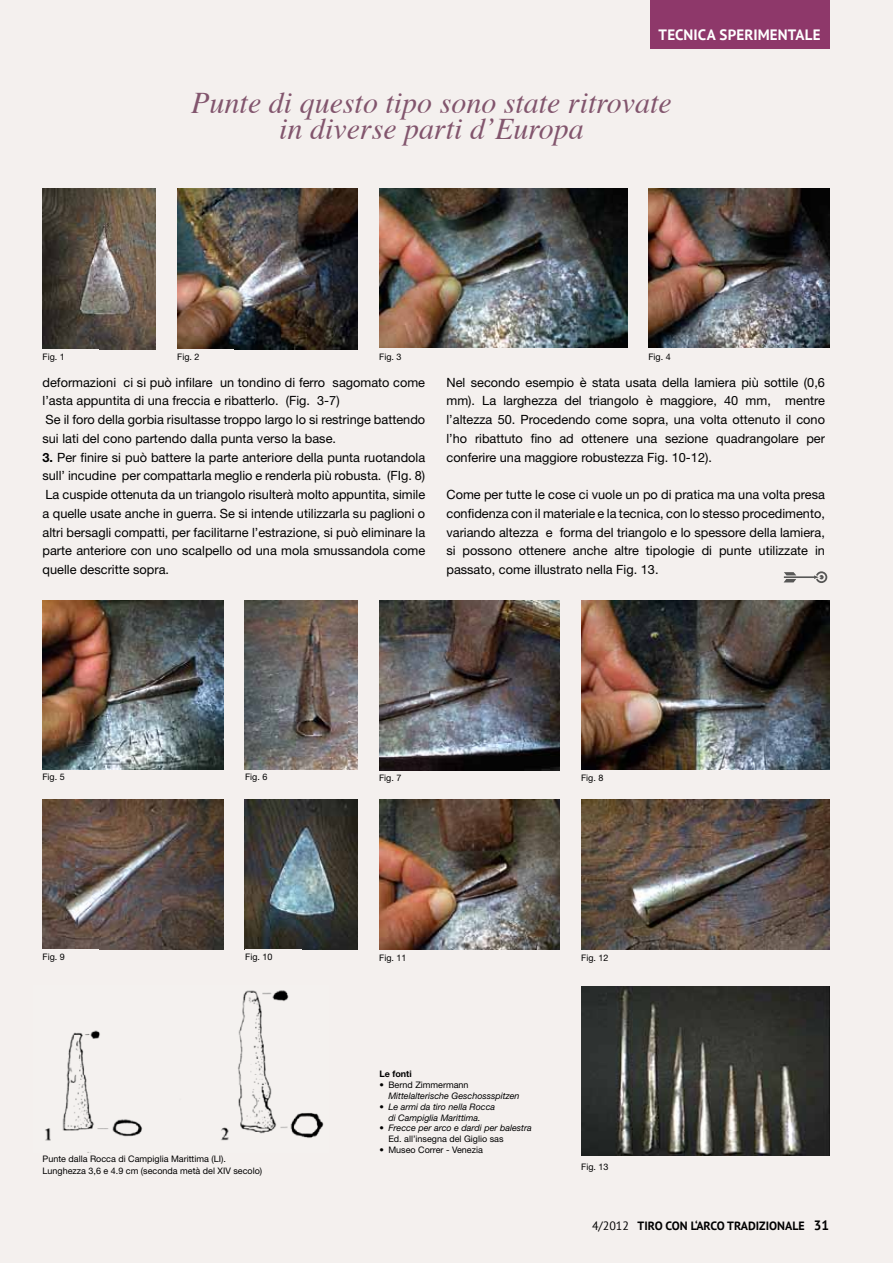
<style>
.page{position:relative;width:893px;height:1263px;background:#f4f0ee}
.page>*{position:absolute;margin:0;border:0;box-sizing:border-box;transform-origin:0 0}
.t1{font:italic 30px/25.5px "Times";color:#82556d;text-align:center}
.t2{font:700 15px "PT Sans";letter-spacing:.01em;color:#fff}
.t3{font:12.75px/18.8px "Helvetica Neue LT Std";color:#000;text-align:justify}
.t4{font:700 12px "PT Sans";color:#000}
.t5{font:9px/12px "Helvetica Neue LT Std";color:#000}
.t6{font:italic 9px/10.8px "Helvetica Neue LT Std";color:#000}
.t7{font:700 9px "Helvetica Neue LT Std";color:#000}
.s1{font-weight:700}
.s2{font-style:normal}
.s3{font-weight:400}
.s4{font-size:13.5px}
</style>
<div class="page">
<div style="left:650px;top:0;width:179px;height:49px;background:#8e386a"></div>
<img style="left:45px;top:990px;width:279px;height:163px">
<img style="left:43px;top:189px;width:113px;height:160px">
<img style="left:177px;top:189px;width:181px;height:160px">
<img style="left:379px;top:189px;width:248px;height:159px">
<img style="left:648px;top:189px;width:181px;height:159px">
<img style="left:43px;top:601px;width:180px;height:169px">
<img style="left:244px;top:601px;width:114px;height:168px">
<img style="left:379px;top:601px;width:181px;height:170px">
<img style="left:581px;top:601px;width:248px;height:169px">
<img style="left:43px;top:799px;width:180px;height:150px">
<img style="left:244px;top:799px;width:114px;height:150px">
<img style="left:379px;top:799px;width:181px;height:150px">
<img style="left:581px;top:799px;width:248px;height:150px">
<img style="left:581px;top:987px;width:248px;height:168px">
<svg style="left:784px;top:571px;width:43px;height:12px"></svg>
<p class="t2" style="left:659px;top:25px;width:163px">TECNICA SPERIMENTALE</p>
<h1 class="t1" style="left:191px;top:88px;width:482px">Punte di questo tipo sono state ritrovate in diverse parti d’Europa</h1>
<p class="t5" style="left:43px;top:350px;width:24px">Fig. 1</p>
<p class="t5" style="left:177px;top:350px;width:24px">Fig. 2</p>
<p class="t5" style="left:379px;top:350px;width:24px">Fig. 3</p>
<p class="t5" style="left:648px;top:350px;width:24px">Fig. 4</p>
<p class="t3" style="left:43px;top:372px;width:384px;text-align:left">deformazioni ci si può infilare un tondino di ferro sagomato come l’asta appuntita di una freccia e ribatterlo. (Fig. 3-7)<br>Se il foro della gorbia risultasse troppo largo lo si restringe battendo sui lati del cono partendo dalla punta verso la base.</p>
<p class="t3" style="left:43px;top:447px;width:384px"><span class="s1">3.</span> Per finire si può battere la parte anteriore della punta ruotandola sull’ incudine per compattarla meglio e renderla più robusta. (FIg. 8)<br>La cuspide ottenuta da un triangolo risulterà molto appuntita, simile a quelle usate anche in guerra. Se si intende utilizzarla su paglioni o altri bersagli compatti, per facilitarne l’estrazione, si può eliminare la parte anteriore con uno scalpello od una mola smussandola come quelle descritte sopra.</p>
<p class="t3" style="left:446px;top:372px;width:380px">Nel secondo esempio è stata usata della lamiera più sottile (0,6 mm). La larghezza del triangolo è maggiore, 40 mm, mentre l’altezza 50. Procedendo come sopra, una volta ottenuto il cono l’ho ribattuto fino ad ottenere una sezione quadrangolare per conferire una maggiore robustezza Fig. 10-12).</p>
<p class="t3" style="left:446px;top:485px;width:380px">Come per tutte le cose ci vuole un po di pratica ma una volta presa confidenza con il materiale e la tecnica, con lo stesso procedimento, variando altezza e forma del triangolo e lo spessore della lamiera, si possono ottenere anche altre tipologie di punte utilizzate in passato, come illustrato nella Fig. 13.</p>
<p class="t5" style="left:42px;top:771px;width:24px">Fig. 5</p>
<p class="t5" style="left:245px;top:771px;width:24px">Fig. 6</p>
<p class="t5" style="left:379px;top:772px;width:24px">Fig. 7</p>
<p class="t5" style="left:581px;top:772px;width:24px">Fig. 8</p>
<p class="t5" style="left:43px;top:950px;width:24px">Fig. 9</p>
<p class="t5" style="left:245px;top:950px;width:29px">Fig. 10</p>
<p class="t5" style="left:379px;top:951px;width:29px">Fig. 11</p>
<p class="t5" style="left:581px;top:951px;width:29px">Fig. 12</p>
<p class="t5" style="left:43px;top:1153px;width:221px">Punte dalla Rocca di Campiglia Marittima (LI).<br>Lunghezza 3,6 e 4.9 cm (seconda metà del XIV secolo)</p>
<p class="t7" style="left:379px;top:1068px;width:34px">Le fonti</p>
<p class="t5" style="left:379px;top:1079px;width:91px">• Bernd Zimmermann</p>
<p class="t6" style="left:388px;top:1090px;width:133px">Mittelalterische Geschossspitzen</p>
<p class="t6" style="left:388px;top:1101px;width:108px;text-indent:-9px"><span class="s2">•</span> Le armi da tiro nella Rocca di Campiglia Marittima.</p>
<p class="t6" style="left:388px;top:1122px;width:145px;text-indent:-9px"><span class="s2">•</span> Frecce per arco e dardi per balestra<br><span class="s2">Ed. all’insegna del Giglio sas</span></p>
<p class="t5" style="left:379px;top:1143px;width:105px">• Museo Correr - Venezia</p>
<p class="t5" style="left:581px;top:1160px;width:29px">Fig. 13</p>
<p class="t4" style="left:592px;top:1218px;width:239px"><span class="s3">4/2012</span> TIRO CON L‘ARCO TRADIZIONALE <span class="s4">31</span></p>
</div>
